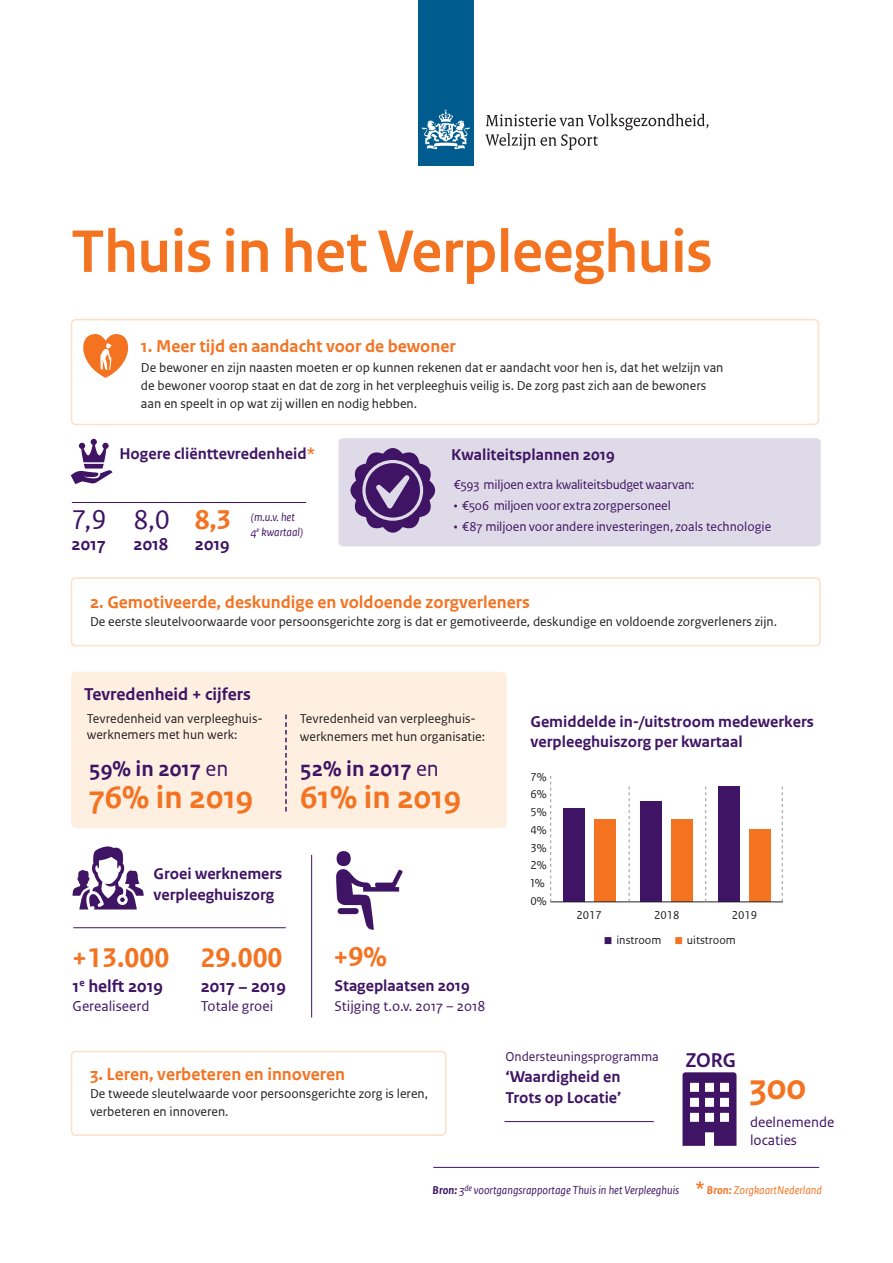
<style>
.page{position:relative;width:893px;height:1263px;background:#fff}
.page>*{position:absolute;margin:0;border:0;box-sizing:border-box;transform-origin:0 0}
.t1{font:700 63px "Rijksoverheid Sans Heading";color:#f47321}
.t2{font:700 37.5px "Rijksoverheid Sans Text";color:#f47321}
.t3{font:700 33px "Rijksoverheid Sans Text TT";color:#f47321}
.t4{font:700 28.5px "Rijksoverheid Sans Text TT";color:#f47321}
.t5{font:28.5px "Rijksoverheid Sans Text TT";color:#3f1464}
.t6{font:700 22.5px "Rijksoverheid Sans Text TT";color:#3f1464}
.t7{font:700 21px "Rijksoverheid Sans Heading";color:#3f1464}
.t8{font:700 18px "Rijksoverheid Sans Text TT";color:#f47321}
.t9{font:700 18px "Rijksoverheid Sans Text TT";color:#3f1464}
.t10{font:700 16.5px/21px "Rijksoverheid Sans Text TT";color:#3f1464}
.t11{font:15px "Rijksoverheid Sans Text TT";color:#3f1464}
.t12{font:15px/18px "Rijksoverheid Sans Text";color:#3f1464}
.t13{font:13.5px/18px "Rijksoverheid Sans Text TT";color:#231f20}
.t14{font:13.5px "Rijksoverheid Sans Text TT";letter-spacing:-.005em;color:#3f1464}
.t15{font:italic 12px "Rijksoverheid Sans Text TT";color:#3f1464}
.t16{font:12px/17.7px "Rijksoverheid Sans Text TT";color:#231f20}
.t17{font:italic 12px "Rijksoverheid Sans Text TT";color:#f47321}
.s1{font-family:"Rijksoverheid Sans Text"}
.s2{color:#f47321}
.s3{font-weight:400}
.s4{color:#3f1464}
.s5{font-weight:700}
.s6{font-weight:700;font-style:normal;font-size:18px}
</style>
<div class="page">
<svg style="left:682px;top:1072px;width:54px;height:74px"></svg>
<svg style="left:83px;top:334px;width:46px;height:44px"></svg>
<svg style="left:72px;top:846px;width:72px;height:63px"></svg>
<div style="left:338px;top:438px;width:483px;height:108px;background:#dfdae7"></div>
<svg style="left:350px;top:448px;width:85px;height:85px;background:#806599"></svg>
<svg style="left:71px;top:439px;width:42px;height:45px"></svg>
<div style="left:418px;top:0;width:55px;height:165px;background:#005b8f"></div>
<svg style="left:422px;top:110px;width:48px;height:40px"></svg>
<svg style="left:485px;top:114px;width:223px;height:36px"></svg>
<svg style="left:550px;top:776px;width:1px;height:126px"></svg>
<div style="left:594px;top:819px;width:22px;height:83px;background:#f47321"></div>
<div style="left:672px;top:819px;width:21px;height:83px;background:#f47321"></div>
<div style="left:749px;top:830px;width:22px;height:72px;background:#f47321"></div>
<div style="left:563px;top:808px;width:22px;height:94px;background:#3f1464"></div>
<div style="left:641px;top:801px;width:21px;height:101px;background:#3f1464"></div>
<div style="left:718px;top:787px;width:22px;height:115px;background:#3f1464"></div>
<hr style="left:551px;top:901px;width:232px;height:1px;background:#231f20">
<svg style="left:629px;top:786px;width:1px;height:116px"></svg>
<svg style="left:705px;top:786px;width:1px;height:116px"></svg>
<svg style="left:782px;top:786px;width:1px;height:116px"></svg>
<div style="left:71px;top:319px;width:748px;height:106px;border:2px solid #fddec6;border-radius:4px"></div>
<div style="left:71px;top:577px;width:750px;height:69px;border:2px solid #fddec6;border-radius:4px"></div>
<div style="left:71px;top:1051px;width:375px;height:85px;border:2px solid #fddec6;border-radius:4px"></div>
<hr style="left:505px;top:1121px;width:149px;height:1px;background:#3f1464">
<hr style="left:72px;top:502px;width:234px;height:1px;background:#3f1464">
<hr style="left:73px;top:927px;width:213px;height:1px;background:#3f1464">
<hr style="left:433px;top:1167px;width:386px;height:1px;background:#3f1464">
<div style="left:336px;top:851px;width:15px;height:15px;background:#3f1464;border-radius:50%"></div>
<svg style="left:336px;top:869px;width:67px;height:61px"></svg>
<hr style="left:311px;top:855px;width:1px;height:162px;background:#3f1464">
<div style="left:71px;top:672px;width:436px;height:156px;background:#feefe1;border-radius:5px"></div>
<svg style="left:285px;top:714px;width:2px;height:97px"></svg>
<p class="t1" style="left:72px;top:216px;width:642px">Thuis in het Verpleeghuis</p>
<p class="t8" style="left:141px;top:336px;width:316px">1. Meer tijd en aandacht voor de bewoner</p>
<p class="t13" style="left:141px;top:359px;width:584px">De bewoner en zijn naasten moeten er op kunnen rekenen dat er aandacht voor <span class="s1">h</span>e<span class="s1">n</span> is, dat het welzijn van de bewoner-voorop-staat-en-dat-de-zorg-in-het-verpleeghuis-veilig-is.-De-zorg-past-zich aan-de-bewoners&shy;aan-en-speelt in op wat zij willen en nodig hebben.</p>
<p class="t10" style="left:119px;top:443px;width:198px">Hogere cliënttevredenheid<span class="s2">*</span></p>
<p class="t5" style="left:72px;top:504px;width:36px">7,9</p>
<p class="t9" style="left:72px;top:534px;width:36px">2017</p>
<p class="t5" style="left:133px;top:504px;width:38px">8,0</p>
<p class="t9" style="left:134px;top:534px;width:36px">2018</p>
<p class="t4" style="left:195px;top:504px;width:38px">8,3</p>
<p class="t9" style="left:195px;top:534px;width:36px">2019</p>
<p class="t15" style="left:251px;top:511px;width:45px">(m.u.v. het</p>
<p class="t15" style="left:251px;top:525px;width:54px">4<sup>e</sup> kwartaal)</p>
<p class="t10" style="left:451px;top:444px;width:165px">Kwaliteitsplannen 2019</p>
<p class="t14" style="left:454px;top:477px;width:242px">€593 miljoen extra kwaliteitsbudget waarvan:</p>
<p class="t14" style="left:454px;top:498px;width:219px">• €506 miljoen voor extra zorgpersoneel</p>
<p class="t14" style="left:454px;top:519px;width:319px">• €87 miljoen voor andere investeringen, zoals technologie</p>
<p class="t8" style="left:90px;top:592px;width:441px">2. Gemotiveerde, deskundige en voldoende zorgverleners</p>
<p class="t13" style="left:90px;top:613px;width:688px">De eerste sleutelvoorwaarde voor persoonsgerichte zorg is dat er gemotiveerde, deskundige en voldoende zorgverleners zijn.</p>
<p class="t9" style="left:84px;top:684px;width:168px">Tevredenheid + cijfers</p>
<p class="t13" style="left:87px;top:711px;width:178px;line-height:16.2px">Tevredenheid van verpleeghuis&shy;werknemers met hun werk:</p>
<p class="t13" style="left:300px;top:710px;width:187px">Tevredenheid van verpleeghuis&shy;werknemers met hun organisatie:</p>
<p class="t6" style="left:89px;top:756px;width:141px">59% in 2017 <span class="s3">en</span></p>
<p class="t3" style="left:89px;top:778px;width:166px">76% in 2019</p>
<p class="t6" style="left:300px;top:756px;width:140px">52% in 2017 <span class="s3">en</span></p>
<p class="t3" style="left:300px;top:778px;width:162px">61% in 2019</p>
<p class="t10" style="left:154px;top:863px;width:130px">Groei werknemers</p>
<p class="t10" style="left:154px;top:884px;width:122px">verpleeghuiszorg</p>
<p class="t4" style="left:72px;top:941px;width:99px">+13.000</p>
<p class="t4" style="left:200px;top:941px;width:84px">29.000</p>
<p class="t9" style="left:73px;top:976px;width:92px">1<sup>e</sup> helft 2019</p>
<p class="t9" style="left:201px;top:976px;width:87px">2017 – 2019</p>
<p class="t11" style="left:73px;top:998px;width:78px">Gerealiseerd</p>
<p class="t11" style="left:201px;top:998px;width:74px">Totale groei</p>
<p class="t4" style="left:334px;top:940px;width:55px">+9%</p>
<p class="t10" style="left:334px;top:975px;width:137px">Stageplaatsen 2019</p>
<p class="t11" style="left:334px;top:997px;width:153px">Stijging t.o.v. 2017 – 2018</p>
<p class="t8" style="left:90px;top:1063px;width:256px">3. Leren, verbeteren en innoveren</p>
<p class="t13" style="left:90px;top:1084px;width:339px">De tweede sleutelwaarde voor persoonsgerichte zorg is leren, verbeteren en innoveren.</p>
<p class="t10" style="left:530px;top:712px;width:285px;line-height:19.8px"><span class="s1">G</span>emiddelde in-/uitstroom medewerkers verpleeghuiszorg per kwartaal</p>
<p class="t16" style="left:530px;top:768px;width:18px">7%<br>6%<br>5%<br>4%<br>3%<br>2%<br>1%<br>0%</p>
<p class="t16" style="left:576px;top:906px;width:27px">2017</p>
<p class="t16" style="left:654px;top:906px;width:27px">2018</p>
<p class="t16" style="left:732px;top:906px;width:27px">2019</p>
<p class="t16" style="left:604px;top:931px;width:133px"><span class="s4">■</span> instroom <span class="s2">■</span> uitstroom</p>
<p class="t14" style="left:505px;top:1048px;width:155px">Ondersteuningsprogramma</p>
<p class="t10" style="left:505px;top:1066px;width:118px">‘Waardigheid en<br>Trots op Locatie’</p>
<p class="t7" style="left:686px;top:1048px;width:52px">ZORG</p>
<p class="t2" style="left:749px;top:1065px;width:58px">300</p>
<p class="t12" style="left:750px;top:1113px;width:86px">deelnemende locaties</p>
<p class="t15" style="left:433px;top:1183px;width:248px"><span class="s5">Bron:</span> 3<sup>de</sup> voortgangsrapportage Thuis in het Verpleeghuis</p>
<p class="t17" style="left:695px;top:1183px;width:128px"><span class="s6">*</span> <span class="s5">Bron:</span> ZorgkaartNederland</p>
</div>
